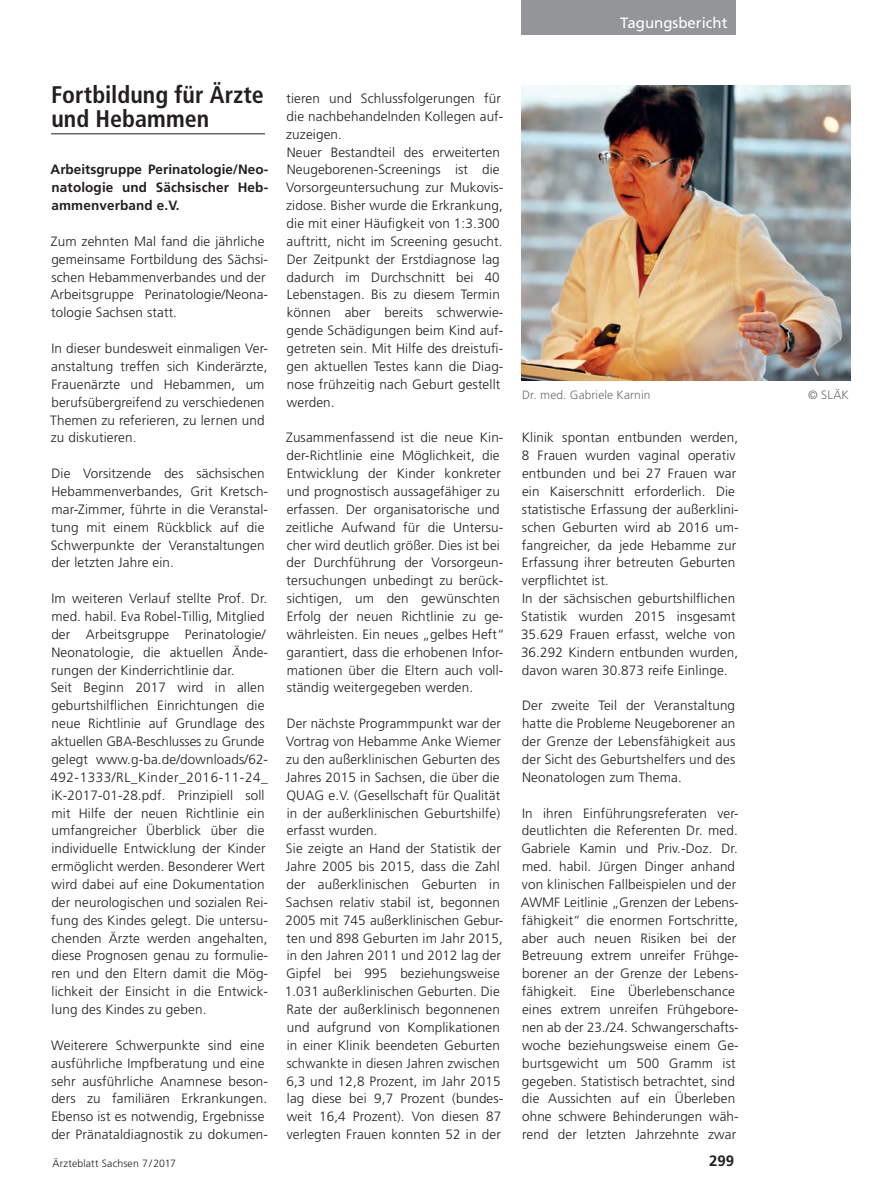
<style>
.page{position:relative;width:893px;height:1191px;background:#fff}
.page>*{position:absolute;margin:0;border:0;box-sizing:border-box;transform-origin:0 0}
.t1{font:700 condensed 24px/24px "Frutiger";color:#231f20}
.t2{font:15px "Frutiger";color:#fff}
.t3{font:700 15px "Frutiger";color:#231f20}
.t4{font:300 13.5px/17.9px "Frutiger";letter-spacing:.01em;color:#231f20}
.t5{font:700 13.5px/17.9px "Frutiger";letter-spacing:.01em;color:#231f20;text-align:justify}
.t6{font:300 12px "Frutiger";letter-spacing:.01em;color:#6c6d70}
.t7{font:300 10.5px "Frutiger";letter-spacing:.015em;color:#231f20}
</style>
<div class="page">
<hr style="left:51px;top:133px;width:214px;height:1px;background:#231f20">
<div style="left:522px;top:0;width:214px;height:34px;background:#939598"></div>
<img style="left:522px;top:85px;width:328px;height:296px">
<p class="t2" style="left:620px;top:14px;width:109px">Tagungsbericht</p>
<h1 class="t1" style="left:51px;top:83px;width:214px">Fortbildung für Ärzte und Hebammen</h1>
<p class="t5" style="left:51px;top:161px;width:219px">Arbeitsgruppe Perinatologie/Neo&shy;natologie und Sächsischer Heb&shy;ammenverband e.V.</p>
<p class="t4" style="left:50px;top:232px;width:219px">Zum zehnten Mal fand die jährliche gemeinsame Fortbildung des Sächsi&shy;schen Hebammenverbandes und der Arbeitsgruppe Perinatologie/Neona&shy;tologie Sachsen statt.</p>
<p class="t4" style="left:50px;top:339px;width:219px">In dieser bundesweit einmaligen Ver&shy;anstaltung treffen sich Kinderärzte,<br>Frauenärzte und Hebammen, um berufsübergreifend zu verschiedenen<br>Themen zu referieren, zu lernen und zu diskutieren.</p>
<p class="t4" style="left:51px;top:464px;width:219px">Die Vorsitzende des sächsischen<br>Hebammenverbandes, Grit Kretsch&shy;mar-Zimmer, führte in die Veranstal&shy;tung mit einem Rückblick auf die<br>Schwerpunkte der Veranstaltungen der letzten Jahre ein.</p>
<p class="t4" style="left:50px;top:589px;width:219px">Im weiteren Verlauf stellte Prof. Dr. med. habil. Eva Robel-Tillig, Mitglied der Arbeitsgruppe Perinatologie/ Neonatologie, die aktuellen Ände&shy;rungen der Kinderrichtlinie dar.<br>Seit Beginn 2017 wird in allen geburtshilflichen Einrichtungen die neue Richtlinie auf Grundlage des aktuellen GBA-Beschlusses zu Grunde gelegt www.g-ba.de/downloads/62- 492-1333/RL_Kinder_2016-11-24_ iK-2017-01-28.pdf. Prinzipiell soll mit Hilfe der neuen Richtlinie ein umfangreicher Überblick über die individuelle Entwicklung der Kinder ermöglicht werden. Besonderer Wert wird dabei auf eine Dokumentation der neurologischen und sozialen Rei&shy;fung des Kindes gelegt. Die untersu&shy;chenden Ärzte werden angehalten, diese Prognosen genau zu formulie&shy;ren und den Eltern damit die Mög&shy;lichkeit der Einsicht in die Entwick&shy;lung des Kindes zu geben.</p>
<p class="t4" style="left:51px;top:1036px;width:218px">Weiterere Schwerpunkte sind eine ausführliche Impfberatung und eine sehr ausführliche Anamnese beson&shy;ders zu familiären Erkrankungen.<br>Ebenso ist es notwendig, Ergebnisse der Pränataldiagnostik zu dokumen-</p>
<p class="t4" style="left:286px;top:89px;width:219px">tieren und Schlussfolgerungen für die nachbehandelnden Kollegen auf&shy;zuzeigen.<br>Neuer Bestandteil des erweiterten<br>Neugeborenen-Screenings ist die<br>Vorsorgeuntersuchung zur Mukovis&shy;zidose. Bisher wurde die Erkrankung, die mit einer Häufigkeit von 1:3.300 auftritt, nicht im Screening gesucht.<br>Der Zeitpunkt der Erstdiagnose lag dadurch im Durchschnitt bei 40<br>Lebenstagen. Bis zu diesem Termin können aber bereits schwerwie&shy;gende Schädigungen beim Kind auf&shy;getreten sein. Mit Hilfe des dreistufi&shy;gen aktuellen Testes kann die Diag&shy;nose frühzeitig nach Geburt gestellt werden.</p>
<p class="t4" style="left:286px;top:429px;width:220px">Zusammenfassend ist die neue Kin&shy;der-Richtlinie eine Möglichkeit, die Entwicklung der Kinder konkreter und prognostisch aussagefähiger zu erfassen. Der organisatorische und zeitliche Aufwand für die Untersu&shy;cher wird deutlich größer. Dies ist bei der Durchführung der Vorsorgeun&shy;tersuchungen unbedingt zu berück&shy;sichtigen, um den gewünschten Erfolg der neuen Richtlinie zu ge-- währleisten. Ein neues „gelbes Heft“ garantiert, dass die erhobenen Infor&shy;mationen über die Eltern auch voll&shy;ständig weitergegeben werden.</p>
<p class="t4" style="left:285px;top:714px;width:220px">Der nächste Programmpunkt war der Vortrag von Hebamme Anke Wiemer zu den außerklinischen Geburten des Jahres 2015 in Sachsen, die über die QUAG e.V. (Gesellschaft für Qualität in der außerklinischen Geburtshilfe) erfasst wurden.<br>Sie zeigte an Hand der Statistik der Jahre 2005 bis 2015, dass die Zahl der außerklinischen Geburten in Sachsen relativ stabil ist, begonnen 2005 mit 745 außerklinischen Gebur&shy;ten und 898 Geburten im Jahr 2015, in den Jahren 2011 und 2012 lag der Gipfel bei 995 beziehungsweise 1.031 außerklinischen Geburten. Die Rate der außerklinisch begonnenen und aufgrund von Komplikationen in einer Klinik beendeten Geburten schwankte in diesen Jahren zwischen 6,3 und 12,8 Prozent, im Jahr 2015 lag diese bei 9,7 Prozent (bundes&shy;weit 16,4 Prozent). Von diesen 87 verlegten Frauen konnten 52 in der</p>
<p class="t6" style="left:522px;top:388px;width:130px">Dr. med. Gabriele Karnin</p>
<p class="t6" style="left:808px;top:388px;width:42px">© SLÄK</p>
<p class="t4" style="left:521px;top:429px;width:219px">Klinik spontan entbunden werden, 8 Frauen wurden vaginal operativ entbunden und bei 27 Frauen war ein Kaiserschnitt erforderlich. Die statistische Erfassung der außerklini&shy;schen Geburten wird ab 2016 um-- fangreicher, da jede Hebamme zur Erfassung ihrer betreuten Geburten verpflichtet ist.<br>In der sächsischen geburtshilflichen Statistik wurden 2015 insgesamt 35.629 Frauen erfasst, welche von 36.292 Kindern entbunden wurden, davon waren 30.873 reife Einlinge.</p>
<p class="t4" style="left:522px;top:696px;width:215px;text-align:justify">Der zweite Teil der Veranstaltung hatte die Probleme Neugeborener an der Grenze der Lebensfähigkeit aus der Sicht des Geburtshelfers und des Neonatologen zum Thema.</p>
<p class="t4" style="left:521px;top:804px;width:219px">In ihren Einführungsreferaten ver&shy;deutlichten die Referenten Dr. med.<br>Gabriele Kamin und Priv.-Doz. Dr. med. habil. Jürgen Dinger anhand von klinischen Fallbeispielen und der AWMF Leitlinie „Grenzen der Lebens&shy;fähigkeit“ die enormen Fortschritte, aber auch neuen Risiken bei der Betreuung extrem unreifer Frühge&shy;borener an der Grenze der Lebens&shy;fähigkeit. Eine Überlebenschance eines extrem unreifen Frühgebore&shy;nen ab der 23./24. Schwangerschafts&shy;woche beziehungsweise einem Ge-- burtsgewicht um 500 Gramm ist gegeben. Statistisch betrachtet, sind die Aussichten auf ein Überleben ohne schwere Behinderungen wäh&shy;rend der letzten Jahrzehnte zwar</p>
<p class="t7" style="left:53px;top:1157px;width:125px">Ärzteblatt Sachsen 7/2017</p>
<p class="t3" style="left:709px;top:1151px;width:27px">299</p>
</div>
